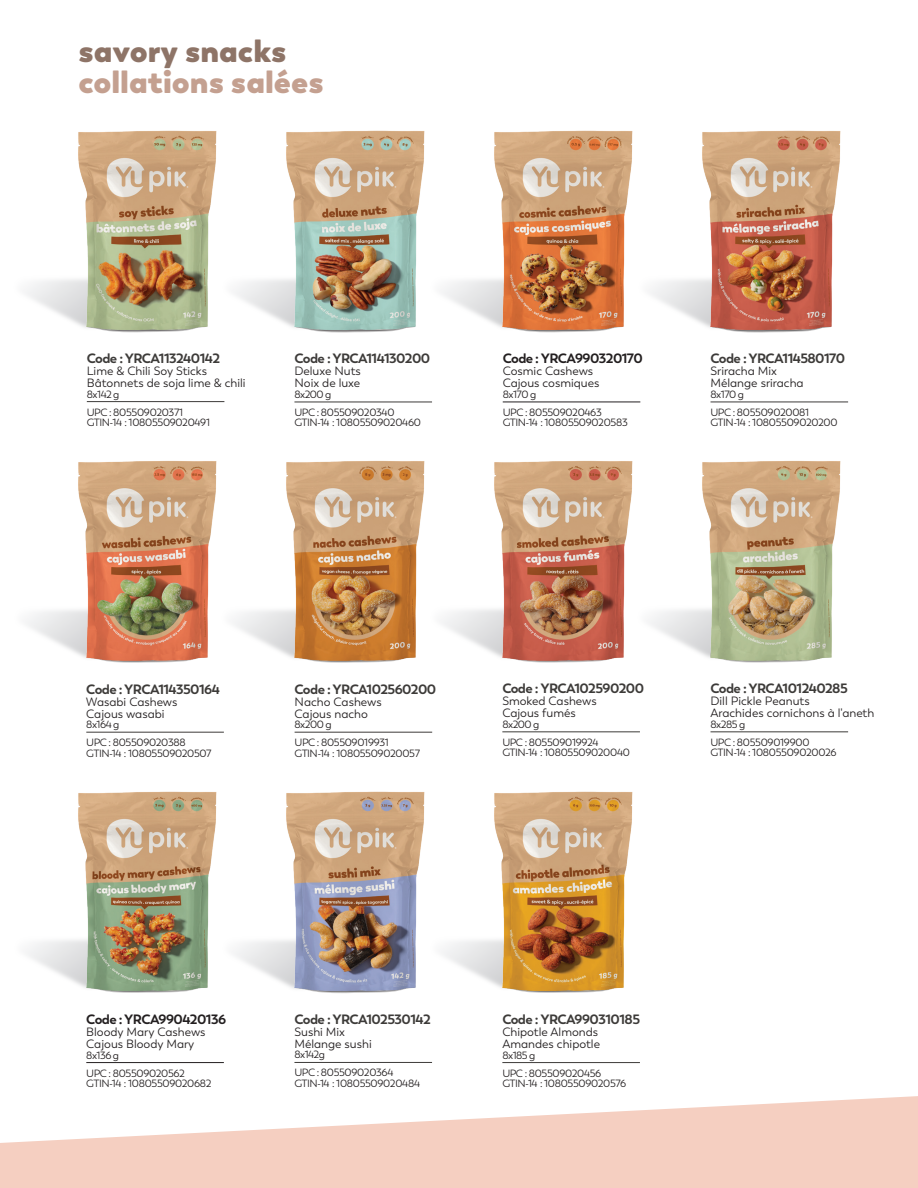
<style>
.page{position:relative;width:918px;height:1188px;background:#fff}
.page>*{position:absolute;margin:0;border:0;box-sizing:border-box;transform-origin:0 0}
.t1{font:800 31.5px "Boston";color:#c4a090}
.t2{font:800 31.5px "Boston";color:#8e7467}
.t3{font:700 13.5px "Boston";letter-spacing:-.04em;color:#3d3b39}
.t4{font:700 13.5px "Boston";letter-spacing:-.04em;color:#231f20}
.t5{font:12px/12px "Boston";color:#231f20}
.t6{font:10.5px/18px "Boston";letter-spacing:-.025em;color:#231f20}
</style>
<div class="page">
<svg style="left:0;top:1096px;width:918px;height:92px;fill:#f5cfc1"></svg>
<img style="left:255px;top:460px;width:170px;height:203px">
<img style="left:670px;top:460px;width:171px;height:203px">
<img style="left:255px;top:791px;width:170px;height:202px">
<img style="left:385px;top:562px;width:70px;height:101px">
<img style="left:455px;top:460px;width:215px;height:203px">
<img style="left:39px;top:130px;width:178px;height:203px">
<img style="left:39px;top:460px;width:216px;height:203px">
<img style="left:671px;top:130px;width:170px;height:203px">
<img style="left:463px;top:130px;width:208px;height:203px">
<img style="left:39px;top:791px;width:216px;height:202px">
<img style="left:178px;top:232px;width:69px;height:101px">
<img style="left:247px;top:130px;width:216px;height:203px">
<img style="left:385px;top:892px;width:71px;height:101px">
<img style="left:456px;top:791px;width:177px;height:202px">
<hr style="left:503px;top:402px;width:137px;height:1px;background:#231f20">
<hr style="left:86px;top:1062px;width:138px;height:1px;background:#231f20">
<hr style="left:711px;top:732px;width:137px;height:1px;background:#3d3b39">
<hr style="left:502px;top:732px;width:138px;height:1px;background:#3d3b39">
<hr style="left:294px;top:1062px;width:138px;height:1px;background:#3d3b39">
<hr style="left:87px;top:401px;width:137px;height:1px;background:#3d3b39">
<hr style="left:295px;top:732px;width:137px;height:1px;background:#3d3b39">
<hr style="left:294px;top:402px;width:138px;height:1px;background:#3d3b39">
<hr style="left:711px;top:402px;width:137px;height:1px;background:#3d3b39">
<hr style="left:86px;top:732px;width:138px;height:1px;background:#3d3b39">
<hr style="left:502px;top:1062px;width:138px;height:1px;background:#3d3b39">
<h1 class="t2" style="left:78px;top:31px;width:210px">savory snacks</h1>
<h1 class="t1" style="left:78px;top:61px;width:247px">collations salées</h1>
<p class="t3" style="left:87px;top:350px;width:135px">Code : YRCA113240142</p>
<p class="t5" style="left:87px;top:365px;width:160px">Lime &amp; Chili Soy Sticks<br>Bâtonnets de soja lime &amp; chili</p>
<p class="t6" style="left:87px;top:385px;width:98px">8x142 g<br>UPC : 805509020371</p>
<p class="t6" style="left:87px;top:414px;width:125px">GTIN-14 : 10805509020491</p>
<p class="t3" style="left:294px;top:350px;width:137px">Code : YRCA114130200</p>
<p class="t5" style="left:294px;top:366px;width:68px">Deluxe Nuts<br>Noix de luxe</p>
<p class="t6" style="left:294px;top:386px;width:102px">8x200 g<br>UPC : 805509020340</p>
<p class="t6" style="left:294px;top:414px;width:128px">GTIN-14 : 10805509020460</p>
<p class="t4" style="left:503px;top:350px;width:142px">Code : YRCA990320170</p>
<p class="t5" style="left:503px;top:365px;width:98px">Cosmic Cashews<br>Cajous cosmiques</p>
<p class="t6" style="left:503px;top:385px;width:101px">8x170 g<br>UPC : 805509020463</p>
<p class="t6" style="left:503px;top:414px;width:126px">GTIN-14 : 10805509020583</p>
<p class="t3" style="left:711px;top:350px;width:136px">Code : YRCA114580170</p>
<p class="t5" style="left:711px;top:365px;width:95px">Sriracha Mix<br>Mélange sriracha</p>
<p class="t6" style="left:711px;top:385px;width:100px">8x170 g<br>UPC : 805509020081</p>
<p class="t6" style="left:711px;top:414px;width:129px">GTIN-14 : 10805509020200</p>
<p class="t3" style="left:86px;top:681px;width:135px">Code : YRCA114350164</p>
<p class="t5" style="left:86px;top:696px;width:93px">Wasabi Cashews<br>Cajous wasabi</p>
<p class="t6" style="left:86px;top:716px;width:101px">8x164 g<br>UPC : 805509020388</p>
<p class="t6" style="left:86px;top:744px;width:127px">GTIN-14 : 10805509020507</p>
<p class="t3" style="left:295px;top:681px;width:143px">Code : YRCA102560200</p>
<p class="t5" style="left:295px;top:696px;width:89px">Nacho Cashews<br>Cajous nacho</p>
<p class="t6" style="left:295px;top:716px;width:96px">8x200 g<br>UPC : 805509019931</p>
<p class="t6" style="left:295px;top:744px;width:127px">GTIN-14 : 10805509020057</p>
<p class="t3" style="left:502px;top:680px;width:143px">Code : YRCA102590200</p>
<p class="t5" style="left:502px;top:695px;width:96px">Smoked Cashews<br>Cajous fumés</p>
<p class="t6" style="left:502px;top:715px;width:98px">8x200 g<br>UPC : 805509019924</p>
<p class="t6" style="left:502px;top:744px;width:129px">GTIN-14 : 10805509020040</p>
<p class="t3" style="left:711px;top:680px;width:139px">Code : YRCA101240285</p>
<p class="t5" style="left:711px;top:695px;width:165px">Dill Pickle Peanuts<br>Arachides cornichons à l'aneth</p>
<p class="t6" style="left:711px;top:715px;width:100px">8x285 g<br>UPC : 805509019900</p>
<p class="t6" style="left:711px;top:744px;width:127px">GTIN-14 : 10805509020026</p>
<p class="t4" style="left:86px;top:1011px;width:141px">Code : YRCA990420136</p>
<p class="t5" style="left:86px;top:1026px;width:121px">Bloody Mary Cashews<br>Cajous Bloody Mary</p>
<p class="t6" style="left:86px;top:1046px;width:100px">8x136 g<br>UPC : 805509020562</p>
<p class="t6" style="left:86px;top:1075px;width:127px">GTIN-14 : 10805509020682</p>
<p class="t3" style="left:294px;top:1011px;width:138px">Code : YRCA102530142</p>
<p class="t5" style="left:294px;top:1026px;width:79px">Sushi Mix<br>Mélange sushi</p>
<p class="t6" style="left:294px;top:1046px;width:100px">8x142g<br>UPC : 805509020364</p>
<p class="t6" style="left:294px;top:1074px;width:127px">GTIN-14 : 10805509020484</p>
<p class="t3" style="left:502px;top:1011px;width:139px">Code : YRCA990310185</p>
<p class="t5" style="left:502px;top:1026px;width:99px">Chipotle Almonds<br>Amandes chipotle</p>
<p class="t6" style="left:502px;top:1046px;width:101px">8x185 g<br>UPC : 805509020456</p>
<p class="t6" style="left:502px;top:1075px;width:125px">GTIN-14 : 10805509020576</p>
</div>
